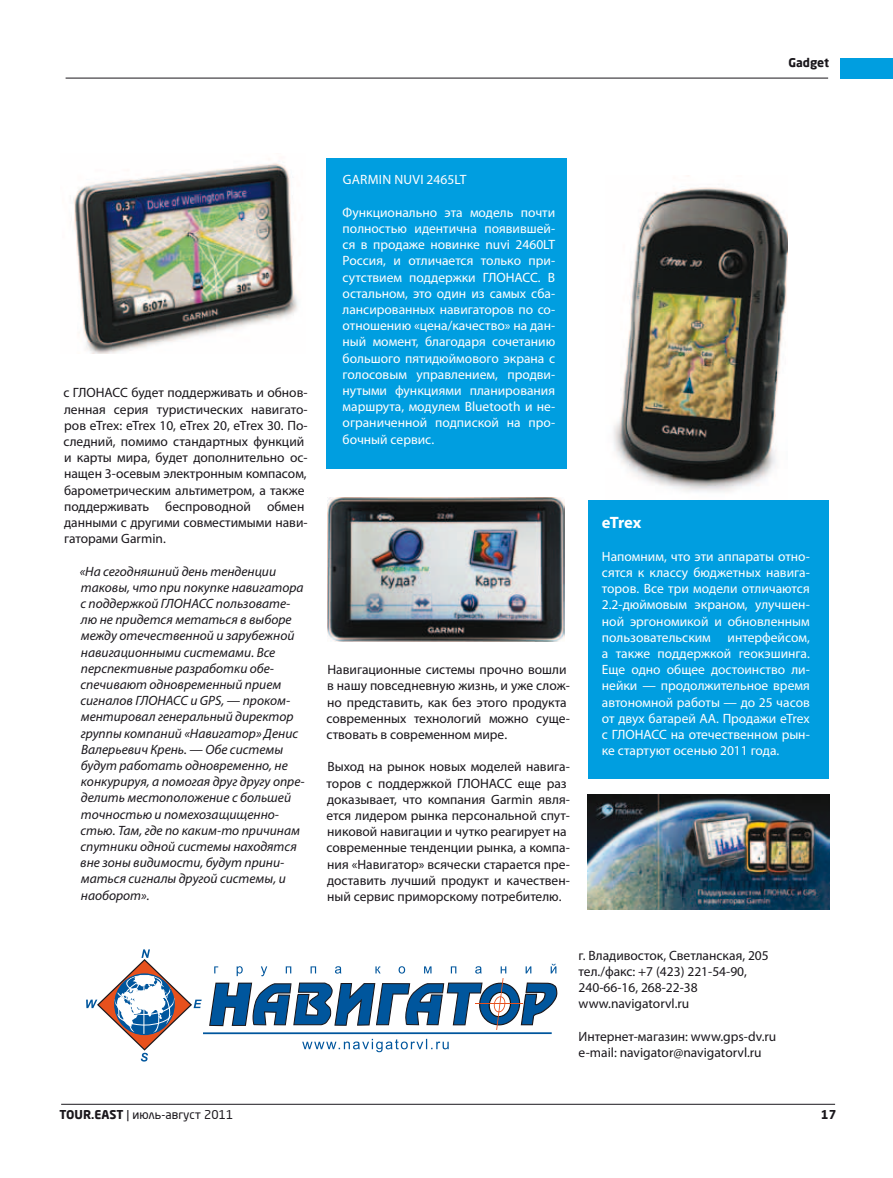
<style>
.page{position:relative;width:893px;height:1178px;background:#fff}
.page>*{position:absolute;margin:0;border:0;box-sizing:border-box;transform-origin:0 0}
.t1{font:700 16.5px "Myriad Pro";letter-spacing:-.025em;color:#fff}
.t2{font:13.5px/16.2px "Myriad Pro";color:#1a171c}
.t3{font:13.5px/16.2px "Myriad Pro";color:#fff;text-align:justify}
.t4{font:italic 13.5px/16.2px "Myriad Pro";color:#1a171c}
.t5{font:700 12px "Neo Sans Pro";color:#1a171c}
.t6{font:12px "Neo Sans Pro";color:#1a171c}
</style>
<div class="page">
<hr style="left:61px;top:1104px;width:774px;height:1px;background:#1a171c">
<hr style="left:66px;top:78px;width:762px;height:1px;background:#1a171c">
<div style="left:840px;top:58px;width:53px;height:20px;background:#009ee0"></div>
<img style="left:613px;top:187px;width:174px;height:305px">
<hr style="left:203px;top:1032px;width:349px;height:2px;background:#00569d">
<svg style="left:86px;top:949px;width:116px;height:112px"></svg>
<svg style="left:302px;top:1039px;width:147px;height:13px"></svg>
<svg style="left:209px;top:964px;width:348px;height:66px"></svg>
<img style="left:587px;top:794px;width:242px;height:115px">
<img style="left:73px;top:161px;width:225px;height:192px">
<img style="left:328px;top:498px;width:237px;height:143px">
<div style="left:326px;top:158px;width:241px;height:311px;background:#009ee0"></div>
<div style="left:588px;top:500px;width:241px;height:279px;background:#009ee0"></div>
<p class="t5" style="left:788px;top:55px;width:42px">Gadget</p>
<p class="t2" style="left:63px;top:384px;width:246px">с ГЛОНАСС будет поддерживать и обнов&shy;ленная серия туристических навигато&shy;ров eTrex: eTrex 10, eTrex 20, eTrex 30. По&shy;следний, помимо стандартных функций и карты мира, будет дополнительно ос&shy;нащен 3-осевым электронным компасом, барометрическим альтиметром, а также поддерживать беспроводной обмен данными с другими совместимыми нави&shy;гаторами Garmin.</p>
<p class="t4" style="left:80px;top:563px;width:226px">«На сегодняшний день тенденции таковы, что при покупке навигатора с поддержкой ГЛОНАСС пользовате&shy;лю не придется метаться в выборе между отечественной и зарубежной навигационными системами. Все перспективные разработки обе&shy;спечивают одновременный прием сигналов ГЛОНАСС и GPS, — проком&shy;ментировал генеральный директор группы компаний «Навигатор» Денис<br>Валерьевич Крень. — Обе системы будут работать одновременно, не конкурируя, а помогая друг другу опре&shy;делить местоположение с большей точностью и помехозащищенно&shy;стью. Там, где по каким-то причинам спутники одной системы находятся вне зоны видимости, будут прини&shy;маться сигналы другой системы, и наоборот».</p>
<p class="t3" style="left:343px;top:171px;width:26px">Garmin</p>
<p class="t3" style="left:394px;top:171px;width:8px">nuvi</p>
<p class="t3" style="left:427px;top:171px;width:42px">2465LT</p>
<p class="t3" style="left:343px;top:204px;width:214px">Функционально эта модель почти полностью идентична появившей&shy;ся в продаже новинке nuvi 2460LT Россия, и отличается только при&shy;сутствием поддержки ГЛОНАСС. В остальном, это один из самых сба&shy;лансированных навигаторов по со&shy;отношению «цена/качество» на дан&shy;ный момент, благодаря сочетанию большого пятидюймового экрана с голосовым управлением, продви&shy;нутыми функциями планирования маршрута, модулем Bluetooth и не&shy;ограниченной подпиской на про&shy;бочный сервис.</p>
<p class="t2" style="left:326px;top:661px;width:245px">Навигационные системы прочно вошли в нашу повседневную жизнь, и уже слож&shy;но представить, как без этого продукта современных технологий можно суще&shy;ствовать в современном мире.</p>
<p class="t2" style="left:326px;top:758px;width:245px">Выход на рынок новых моделей навига&shy;торов с поддержкой ГЛОНАСС еще раз доказывает, что компания Garmin явля&shy;ется лидером рынка персональной спут&shy;никовой навигации и чутко реагирует на современные тенденции рынка, а компа&shy;ния «Навигатор» всячески старается пре&shy;доставить лучший продукт и качествен&shy;ный сервис приморскому потребителю.</p>
<p class="t1" style="left:602px;top:512px;width:41px">eTrex</p>
<p class="t3" style="left:602px;top:548px;width:209px">Напомним, что эти аппараты отно&shy;сятся к классу бюджетных навига&shy;торов. Все три модели отличаются 2.2-дюймовым экраном, улучшен&shy;ной эргономикой и обновленным пользовательским интерфейсом, а также поддержкой геокэшинга.<br>Еще одно общее достоинство ли&shy;нейки — продолжительное время автономной работы — до 25 часов от двух батарей АА. Продажи eTrex с ГЛОНАСС на отечественном рын&shy;ке стартуют осенью 2011 года.</p>
<p class="t2" style="left:579px;top:947px;width:192px">г. Владивосток, Светланская, 205 тел./факс: +7 (423) 221-54-90,<br>240-66-16, 268-22-38 www.navigatorvl.ru</p>
<p class="t2" style="left:579px;top:1028px;width:199px">Интернет-магазин: www.gps-dv.ru e-mail: navigator@navigatorvl.ru</p>
<p class="t5" style="left:60px;top:1107px;width:9px">TOUR</p>
<p class="t5" style="left:91px;top:1107px;width:12px">.EAST</p>
<p class="t6" style="left:127px;top:1107px;width:108px">| июль-август 2011</p>
<p class="t5" style="left:821px;top:1107px;width:17px">17</p>
</div>
